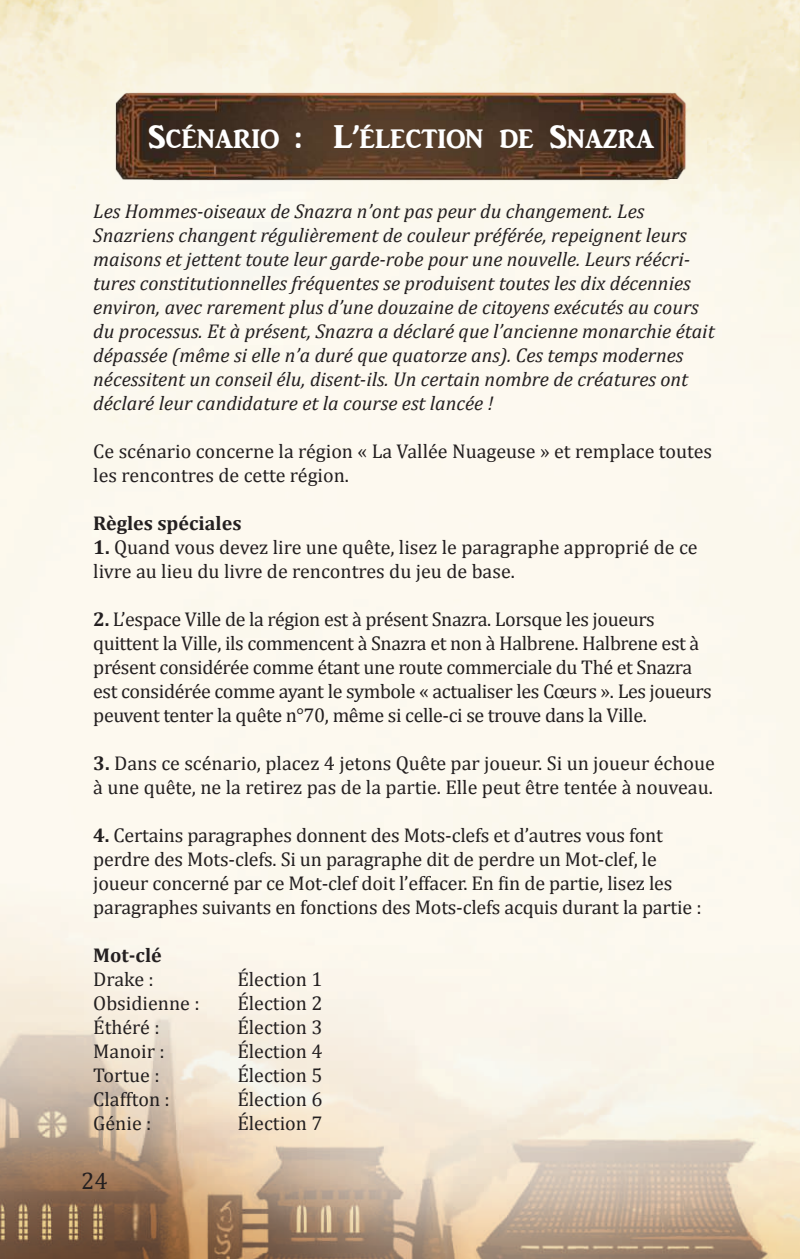
<style>
.page{position:relative;width:800px;height:1259px;background:#fff}
.page>*{position:absolute;margin:0;border:0;box-sizing:border-box;transform-origin:0 0}
.t1{font:34px "ARJULIAN";color:#fff}
.t2{font:24px "Cambria";color:#231f20}
.t3{font:20px/24px "Cambria";letter-spacing:-.01em;color:#231f20}
.t4{font:italic 20px/24px "Cambria";color:#231f20}
.t5{font:700 20px "Cambria";color:#231f20}
.s1{font-weight:700}
</style>
<div class="page">
<img style="left:0;top:0;width:799px;height:1259px">
<img style="left:108px;top:89px;width:584px;height:94px">
<h1 class="t1" style="left:149px;top:118px;width:507px">Scénario : L’élection de Snazra</h1>
<p class="t4" style="left:93px;top:198px;width:622px">Les Hommes-oiseaux de Snazra n’ont pas peur du changement. Les Snazriens changent régulièrement de couleur préférée, repeignent leurs maisons et jettent toute leur garde-robe pour une nouvelle. Leurs réécri&shy;tures constitutionnelles fréquentes se produisent toutes les dix décennies environ, avec rarement plus d’une douzaine de citoyens exécutés au cours du processus. Et à présent, Snazra a déclaré que l’ancienne monarchie était dépassée (même si elle n’a duré que quatorze ans). Ces temps modernes nécessitent un conseil élu, disent-ils. Un certain nombre de créatures ont déclaré leur candidature et la course est lancée !</p>
<p class="t3" style="left:93px;top:439px;width:620px">Ce scénario concerne la région « La Vallée Nuageuse » et remplace toutes les rencontres de cette région.</p>
<p class="t5" style="left:93px;top:509px;width:150px">Règles spéciales</p>
<p class="t3" style="left:93px;top:535px;width:605px"><span class="s1">1.</span> Quand vous devez lire une quête, lisez le paragraphe approprié de ce livre au lieu du livre de rencontres du jeu de base.</p>
<p class="t3" style="left:93px;top:607px;width:620px"><span class="s1">2.</span> L’espace Ville de la région est à présent Snazra. Lorsque les joueurs quittent la Ville, ils commencent à Snazra et non à Halbrene. Halbrene est à présent considérée comme étant une route commerciale du Thé et Snazra est considérée comme ayant le symbole « actualiser les Cœurs ». Les joueurs peuvent tenter la quête n°70, même si celle-ci se trouve dans la Ville.</p>
<p class="t3" style="left:93px;top:751px;width:623px"><span class="s1">3.</span> Dans ce scénario, placez 4 jetons Quête par joueur. Si un joueur échoue à une quête, ne la retirez pas de la partie. Elle peut être tentée à nouveau.</p>
<p class="t3" style="left:93px;top:823px;width:609px"><span class="s1">4.</span> Certains paragraphes donnent des Mots-clefs et d’autres vous font perdre des Mots-clefs. Si un paragraphe dit de perdre un Mot-clef, le joueur concerné par ce Mot-clef doit l’effacer. En fin de partie, lisez les paragraphes suivants en fonctions des Mots-clefs acquis durant la partie :</p>
<p class="t5" style="left:93px;top:941px;width:70px">Mot-clé</p>
<p class="t3" style="left:93px;top:967px;width:62px">Drake :</p>
<p class="t3" style="left:237px;top:967px;width:87px">Élection 1</p>
<p class="t3" style="left:93px;top:991px;width:108px">Obsidienne :</p>
<p class="t3" style="left:237px;top:991px;width:87px">Élection 2</p>
<p class="t3" style="left:93px;top:1015px;width:68px">Éthéré :</p>
<p class="t3" style="left:237px;top:1015px;width:87px">Élection 3</p>
<p class="t3" style="left:93px;top:1039px;width:73px">Manoir :</p>
<p class="t3" style="left:237px;top:1039px;width:87px">Élection 4</p>
<p class="t3" style="left:93px;top:1063px;width:68px">Tortue :</p>
<p class="t3" style="left:237px;top:1063px;width:87px">Élection 5</p>
<p class="t3" style="left:93px;top:1087px;width:78px">Claffton :</p>
<p class="t3" style="left:237px;top:1087px;width:87px">Élection 6</p>
<p class="t3" style="left:93px;top:1111px;width:60px">Génie :</p>
<p class="t3" style="left:237px;top:1111px;width:87px">Élection 7</p>
<p class="t2" style="left:81px;top:1166px;width:28px">24</p>
</div>
